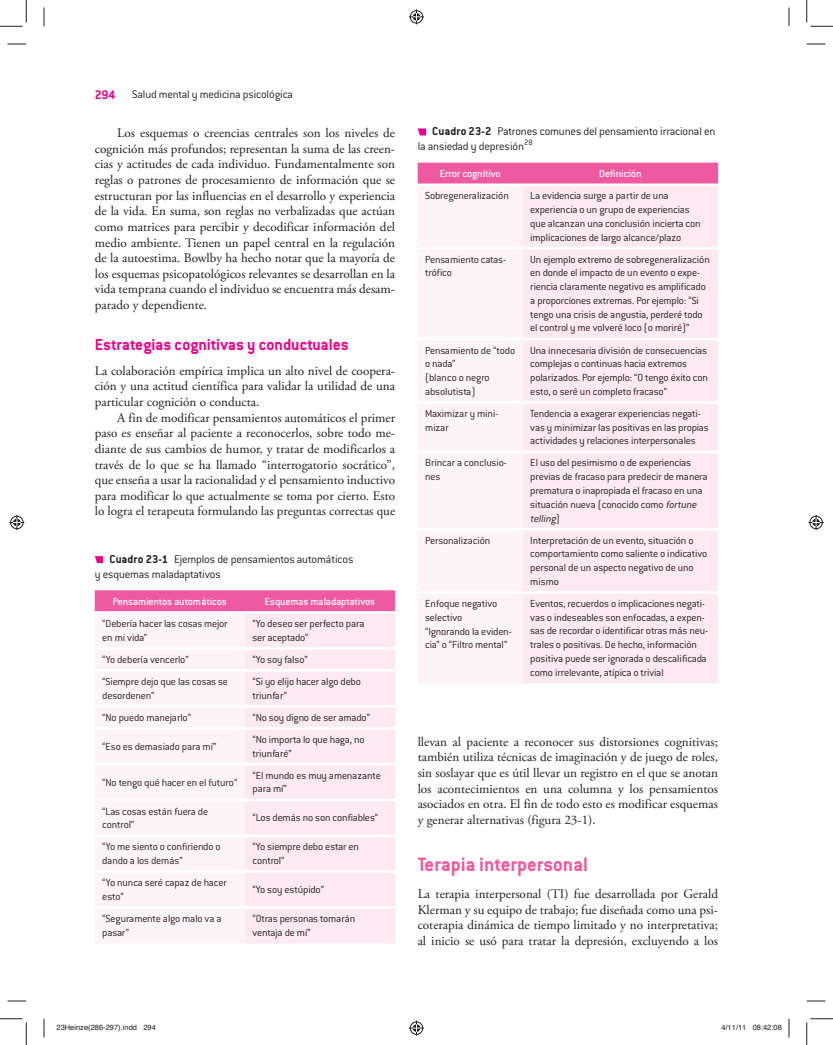
<style>
.page{position:relative;width:833px;height:1045px;background:#fff}
.page>*{position:absolute;margin:0;border:0;box-sizing:border-box;transform-origin:0 0}
.t1{font:700 21.25px "Conduit ITC";color:#ef59a1}
.t2{font:700 17.5px "Conduit ITC";color:#ed028c}
.t3{font:13.12px/15.6px "Adobe Garamond Pro";color:#231f20;text-align:justify}
.t4{font:300 12.25px/14.8px "Conduit ITC";letter-spacing:-.015em;color:#231f20}
.t5{font:300 12.12px "Conduit ITC";letter-spacing:-.01em;color:#231f20}
.t6{font:300 11.25px/13.8px "Conduit ITC";letter-spacing:-.015em;color:#231f20}
.t7{font:500 11.25px "Conduit ITC";letter-spacing:-.01em;color:#fff}
.t8{font:7.5px "Helvetica";color:#231f20}
.s1{font-weight:700;font-size:13.75px;color:#ed028c}
.s2{font-weight:700;font-size:12.5px}
.s3{font-style:italic}
</style>
<div class="page">
<svg style="left:95px;top:556px;width:8px;height:7px"></svg>
<div style="left:95px;top:590px;width:300px;height:21px;background:#ef59a1"></div>
<div style="left:95px;top:614px;width:150px;height:329px;background:#fdf4f8"></div>
<div style="left:245px;top:614px;width:150px;height:329px;background:#fce9f1"></div>
<hr style="left:95px;top:647px;width:300px;height:2px;background:#fff">
<hr style="left:95px;top:669px;width:300px;height:2px;background:#fff">
<hr style="left:95px;top:705px;width:300px;height:2px;background:#fff">
<hr style="left:95px;top:727px;width:300px;height:2px;background:#fff">
<hr style="left:95px;top:763px;width:300px;height:2px;background:#fff">
<hr style="left:95px;top:798px;width:300px;height:3px;background:#fff">
<hr style="left:95px;top:834px;width:300px;height:3px;background:#fff">
<hr style="left:95px;top:870px;width:300px;height:3px;background:#fff">
<hr style="left:95px;top:906px;width:300px;height:2px;background:#fff">
<svg style="left:417px;top:128px;width:9px;height:7px"></svg>
<div style="left:417px;top:163px;width:300px;height:20px;background:#ef59a1"></div>
<div style="left:418px;top:186px;width:104px;height:497px;background:#fdf4f8"></div>
<div style="left:522px;top:186px;width:195px;height:497px;background:#fce9f1"></div>
<hr style="left:417px;top:247px;width:300px;height:2px;background:#fff">
<hr style="left:417px;top:338px;width:300px;height:2px;background:#fff">
<hr style="left:417px;top:401px;width:300px;height:2px;background:#fff">
<hr style="left:417px;top:451px;width:300px;height:2px;background:#fff">
<hr style="left:417px;top:528px;width:300px;height:2px;background:#fff">
<hr style="left:417px;top:591px;width:300px;height:2px;background:#fff">
<svg style="left:8px;top:43px;width:18px;height:1px"></svg>
<svg style="left:806px;top:43px;width:19px;height:1px"></svg>
<svg style="left:43px;top:8px;width:1px;height:18px"></svg>
<svg style="left:43px;top:1018px;width:1px;height:19px"></svg>
<svg style="left:789px;top:8px;width:1px;height:18px"></svg>
<svg style="left:789px;top:1018px;width:1px;height:19px"></svg>
<svg style="left:8px;top:44px;width:18px;height:1px"></svg>
<svg style="left:806px;top:44px;width:19px;height:1px"></svg>
<svg style="left:8px;top:1000px;width:18px;height:1px"></svg>
<svg style="left:806px;top:1000px;width:19px;height:1px"></svg>
<svg style="left:44px;top:8px;width:1px;height:18px"></svg>
<svg style="left:44px;top:1018px;width:1px;height:19px"></svg>
<svg style="left:788px;top:8px;width:1px;height:18px"></svg>
<svg style="left:788px;top:1018px;width:1px;height:19px"></svg>
<svg style="left:0;top:0;width:27px;height:27px"></svg>
<svg style="left:0;top:1018px;width:27px;height:27px"></svg>
<svg style="left:806px;top:0;width:26px;height:27px"></svg>
<svg style="left:806px;top:1018px;width:26px;height:27px"></svg>
<div style="left:408px;top:9px;width:16px;height:16px;border:3px solid #fff;border-radius:50%"></div>
<svg style="left:409px;top:9px;width:15px;height:15px"></svg>
<div style="left:408px;top:1020px;width:16px;height:16px;border:3px solid #fff;border-radius:50%"></div>
<svg style="left:409px;top:1020px;width:15px;height:15px"></svg>
<div style="left:9px;top:515px;width:16px;height:15px;border:3px solid #fff;border-radius:50%"></div>
<svg style="left:9px;top:515px;width:15px;height:15px"></svg>
<div style="left:807px;top:515px;width:16px;height:15px;border:3px solid #fff;border-radius:50%"></div>
<svg style="left:808px;top:515px;width:15px;height:15px"></svg>
<p class="t5" style="left:95px;top:90px;width:199px"><span class="s1">294</span> Salud mental y medicina psicológica</p>
<p class="t3" style="left:95px;top:126px;width:302px;text-indent:22px">Los esquemas o creencias centrales son los niveles de cognición más profundos; representan la suma de las creen&shy;cias y actitudes de cada individuo. Fundamentalmente son reglas o patrones de procesamiento de información que se estructuran por las influencias en el desarrollo y experiencia de la vida. En suma, son reglas no verbalizadas que actúan como matrices para percibir y decodificar información del medio ambiente. Tienen un papel central en la regulación de la autoestima. Bowlby ha hecho notar que la mayoría de los esquemas psicopatológicos relevantes se desarrollan en la vida temprana cuando el individuo se encuentra más desam&shy;parado y dependiente.</p>
<h2 class="t2" style="left:95px;top:339px;width:255px">Estrategias cognitivas y conductuales</h2>
<p class="t3" style="left:95px;top:364px;width:302px">La colaboración empírica implica un alto nivel de coopera&shy;ción y una actitud científica para validar la utilidad de una particular cognición o conducta.</p>
<p class="t3" style="left:95px;top:411px;width:302px;text-indent:22px">A fin de modificar pensamientos automáticos el primer paso es enseñar al paciente a reconocerlos, sobre todo me&shy;diante de sus cambios de humor, y tratar de modificarlos a través de lo que se ha llamado “interrogatorio socrático”, que enseña a usar la racionalidad y el pensamiento inductivo para modificar lo que actualmente se toma por cierto. Esto lo logra el terapeuta formulando las preguntas correctas que</p>
<p class="t4" style="left:95px;top:553px;width:260px;text-indent:15px"><span class="s2">Cuadro 23-1</span> Ejemplos de pensamientos automáticos y esquemas maladaptativos</p>
<p class="t7" style="left:113px;top:597px;width:115px">Pensamientos automáticos</p>
<p class="t7" style="left:265px;top:597px;width:112px">Esquemas maladaptativos</p>
<p class="t6" style="left:102px;top:617px;width:127px">“Debería hacer las cosas mejor en mi vida”</p>
<p class="t6" style="left:252px;top:617px;width:113px">“Yo deseo ser perfecto para ser aceptado”</p>
<p class="t6" style="left:102px;top:653px;width:88px">“Yo debería vencerlo”</p>
<p class="t6" style="left:252px;top:653px;width:57px">“Yo soy falso”</p>
<p class="t6" style="left:102px;top:675px;width:127px">“Siempre dejo que las cosas se desordenen”</p>
<p class="t6" style="left:252px;top:675px;width:110px">“Si yo elijo hacer algo debo triunfar”</p>
<p class="t6" style="left:102px;top:711px;width:90px">“No puedo manejarlo”</p>
<p class="t6" style="left:252px;top:711px;width:119px">“No soy digno de ser amado”</p>
<p class="t6" style="left:102px;top:740px;width:115px">“Eso es demasiado para mí”</p>
<p class="t6" style="left:252px;top:733px;width:113px">“No importa lo que haga, no triunfaré”</p>
<p class="t6" style="left:102px;top:776px;width:136px">“No tengo qué hacer en el futuro”</p>
<p class="t6" style="left:252px;top:769px;width:130px">“El mundo es muy amenazante para mí”</p>
<p class="t6" style="left:102px;top:805px;width:107px">“Las cosas están fuera de control”</p>
<p class="t6" style="left:252px;top:812px;width:127px">“Los demás no son confiables”</p>
<p class="t6" style="left:102px;top:841px;width:120px">“Yo me siento o confiriendo o dando a los demás”</p>
<p class="t6" style="left:252px;top:841px;width:108px">“Yo siempre debo estar en control”</p>
<p class="t6" style="left:102px;top:877px;width:126px">“Yo nunca seré capaz de hacer esto”</p>
<p class="t6" style="left:252px;top:883px;width:73px">“Yo soy estúpido”</p>
<p class="t6" style="left:102px;top:912px;width:121px">“Seguramente algo malo va a pasar”</p>
<p class="t6" style="left:252px;top:912px;width:104px">“Otras personas tomarán ventaja de mí”</p>
<p class="t4" style="left:417px;top:125px;width:299px;text-indent:15px"><span class="s2">Cuadro 23-2</span> Patrones comunes del pensamiento irracional en la ansiedad y depresión<sup>28</sup></p>
<p class="t7" style="left:439px;top:170px;width:63px">Error cognitivo</p>
<p class="t7" style="left:599px;top:170px;width:44px">Definición</p>
<p class="t6" style="left:425px;top:190px;width:85px">Sobregeneralización</p>
<p class="t6" style="left:530px;top:190px;width:172px">La evidencia surge a partir de una experiencia o un grupo de experiencias que alcanzan una conclusión incierta con implicaciones de largo alcance/plazo</p>
<p class="t6" style="left:425px;top:253px;width:82px">Pensamiento catas&shy;trófico</p>
<p class="t6" style="left:530px;top:253px;width:181px">Un ejemplo extremo de sobregeneralización en donde el impacto de un evento o expe&shy;riencia claramente negativo es amplificado a proporciones extremas. Por ejemplo: “Si tengo una crisis de angustia, perderé todo el control y me volveré loco (o moriré)”</p>
<p class="t6" style="left:425px;top:344px;width:91px">Pensamiento de “todo o nada”<br>(blanco o negro absolutista)</p>
<p class="t6" style="left:530px;top:344px;width:179px">Una innecesaria división de consecuencias complejas o continuas hacia extremos polarizados. Por ejemplo: “O tengo éxito con esto, o seré un completo fracaso”</p>
<p class="t6" style="left:425px;top:407px;width:75px">Maximizar y mini&shy;mizar</p>
<p class="t6" style="left:530px;top:407px;width:180px">Tendencia a exagerar experiencias negati&shy;vas y minimizar las positivas en las propias actividades y relaciones interpersonales</p>
<p class="t6" style="left:425px;top:457px;width:83px">Brincar a conclusio&shy;nes</p>
<p class="t6" style="left:530px;top:457px;width:179px">El uso del pesimismo o de experiencias previas de fracaso para predecir de manera prematura o inapropiada el fracaso en una situación nueva (conocido como <span class="s3">fortune telling</span>)</p>
<p class="t6" style="left:425px;top:534px;width:67px">Personalización</p>
<p class="t6" style="left:530px;top:534px;width:178px">Interpretación de un evento, situación o comportamiento como saliente o indicativo personal de un aspecto negativo de uno mismo</p>
<p class="t6" style="left:425px;top:597px;width:88px">Enfoque negativo selectivo<br>“Ignorando la eviden&shy;cia” o “Filtro mental”</p>
<p class="t6" style="left:530px;top:597px;width:179px">Eventos, recuerdos o implicaciones negati&shy;vas o indeseables son enfocadas, a expen&shy;sas de recordar o identificar otras más neu&shy;trales o positivas. De hecho, información positiva puede ser ignorada o descalificada como irrelevante, atípica o trivial</p>
<p class="t3" style="left:417px;top:735px;width:302px">llevan al paciente a reconocer sus distorsiones cognitivas; también utiliza técnicas de imaginación y de juego de roles, sin soslayar que es útil llevar un registro en el que se anotan los acontecimientos en una columna y los pensamientos asociados en otra. El fin de todo esto es modificar esquemas y generar alternativas (figura 23-1).</p>
<h1 class="t1" style="left:417px;top:857px;width:172px">Terapia interpersonal</h1>
<p class="t3" style="left:417px;top:887px;width:302px">La terapia interpersonal (TI) fue desarrollada por Gerald Klerman y su equipo de trabajo; fue diseñada como una psi&shy;coterapia dinámica de tiempo limitado y no interpretativa; al inicio se usó para tratar la depresión, excluyendo a los</p>
<p class="t8" style="left:56px;top:1024px;width:101px">23Heinze(286-297).indd 294</p>
<p class="t8" style="left:721px;top:1024px;width:62px">4/11/11 08:42:08</p>
</div>
